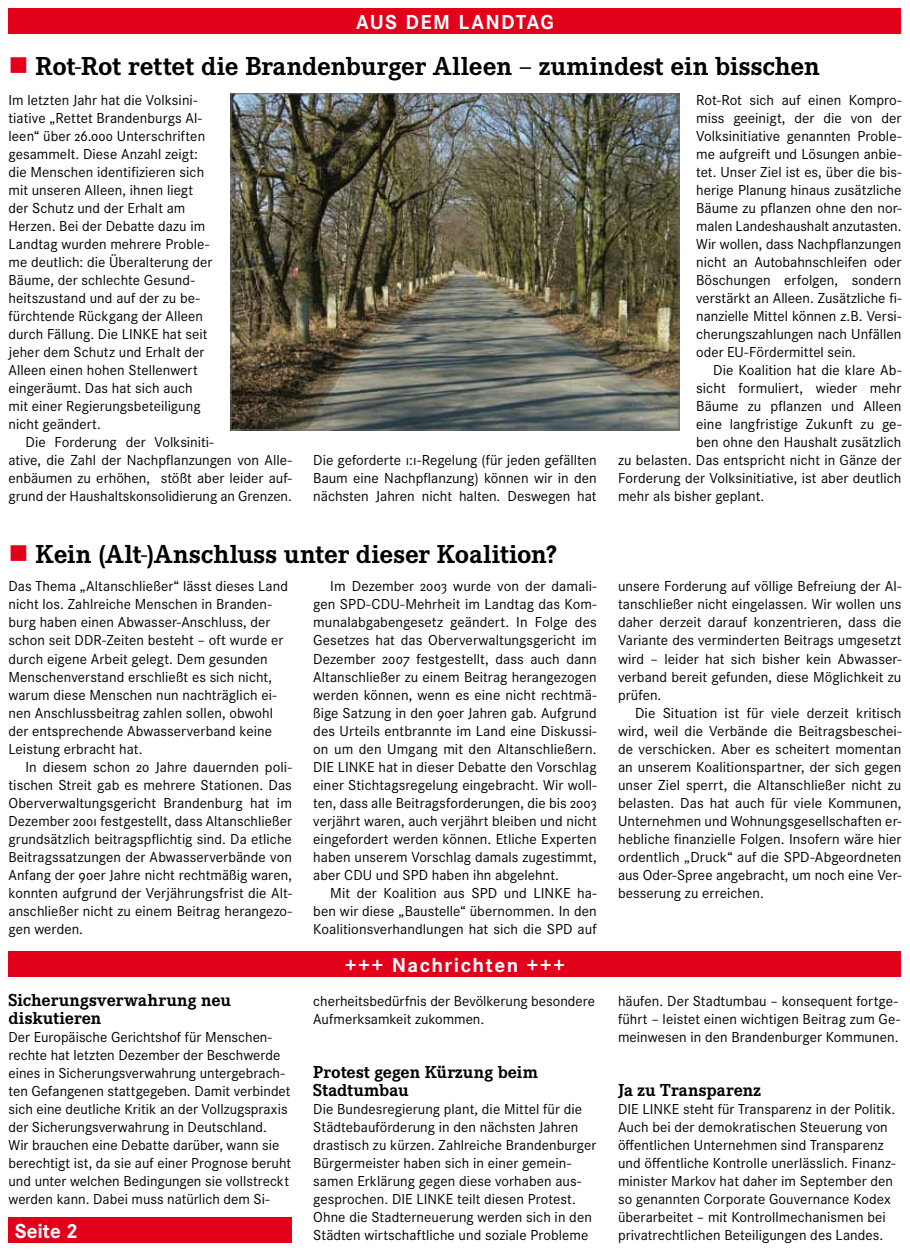
<style>
.page{position:relative;width:910px;height:1251px;background:#fff}
.page>*{position:absolute;margin:0;border:0;box-sizing:border-box;transform-origin:0 0}
.t1{font:700 27px "Corporate E";color:#000}
.t2{font:700 21px "Corporate S";letter-spacing:.065em;color:#fff}
.t3{font:700 18px/18px "Corporate E";letter-spacing:.005em;color:#000}
.t4{font:15px/18px "Corporate S";letter-spacing:.005em;color:#000}
.s1{color:#e2001a}
</style>
<div class="page">
<img style="left:233px;top:96px;width:444px;height:332px">
<div style="left:231px;top:94px;width:448px;height:336px;border:1px solid #646567"></div>
<div style="left:9px;top:9px;width:892px;height:25px;background:#e2001a"></div>
<div style="left:9px;top:951px;width:892px;height:26px;background:#e2001a"></div>
<div style="left:9px;top:1216px;width:283px;height:26px;background:#e2001a"></div>
<h2 class="t2" style="left:356px;top:10px;width:199px">AUS DEM LANDTAG</h2>
<h1 class="t1" style="left:9px;top:51px;width:813px"><span class="s1">■</span> Rot-Rot rettet die Brandenburger Alleen – zumindest ein bisschen</h1>
<p class="t4" style="left:9px;top:91px;width:205px">Im letzten Jahr hat die Volksini&shy;tiative „Rettet Brandenburgs Al&shy;leen“ über 26.000 Unterschriften gesammelt. Diese Anzahl zeigt: die Menschen identifizieren sich mit unseren Alleen, ihnen liegt der Schutz und der Erhalt am<br>Herzen. Bei der Debatte dazu im<br>Landtag wurden mehrere Proble&shy;me deutlich: die Überalterung der<br>Bäume, der schlechte Gesund&shy;heitszustand und auf der zu be&shy;fürchtende Rückgang der Alleen durch Fällung. Die LINKE hat seit jeher dem Schutz und Erhalt der<br>Alleen einen hohen Stellenwert eingeräumt. Das hat sich auch mit einer Regierungsbeteiligung nicht geändert.</p>
<p class="t4" style="left:8px;top:433px;width:285px;text-indent:17px">Die Forderung der Volksiniti-<br>ative, die Zahl der Nachpflanzungen von Alle&shy;enbäumen zu erhöhen, stößt aber leider auf&shy;grund der Haushaltskonsolidierung an Grenzen.</p>
<p class="t4" style="left:313px;top:451px;width:285px;text-align:justify">Die geforderte 1:1-Regelung (für jeden gefällten Baum eine Nachpflanzung) können wir in den nächsten Jahren nicht halten. Deswegen hat</p>
<h1 class="t1" style="left:9px;top:539px;width:550px"><span class="s1">■</span> Kein (Alt-)Anschluss unter dieser Koalition?</h1>
<p class="t4" style="left:9px;top:577px;width:281px">Das Thema „Altanschließer“ lässt dieses Land nicht los. Zahlreiche Menschen in Branden&shy;burg haben einen Abwasser-Anschluss, der schon seit DDR-Zeiten besteht – oft wurde er durch eigene Arbeit gelegt. Dem gesunden Menschenverstand erschließt es sich nicht, warum diese Menschen nun nachträglich ei&shy;nen Anschlussbeitrag zahlen sollen, obwohl der entsprechende Abwasserverband keine Leistung erbracht hat.</p>
<p class="t4" style="left:8px;top:757px;width:285px;text-align:justify;text-indent:17px">In diesem schon 20 Jahre dauernden poli&shy;tischen Streit gab es mehrere Stationen. Das Oberverwaltungsgericht Brandenburg hat im Dezember 2001 festgestellt, dass Altanschließer grundsätzlich beitragspflichtig sind. Da etliche Beitragssatzungen der Abwasserverbände von Anfang der 90er Jahre nicht rechtmäßig waren, konnten aufgrund der Verjährungsfrist die Alt&shy;anschließer nicht zu einem Beitrag herangezo&shy;gen werden.</p>
<p class="t3" style="left:9px;top:990px;width:224px">Sicherungsverwahrung neu diskutieren</p>
<p class="t4" style="left:9px;top:1027px;width:284px">Der Europäische Gerichtshof für Menschen&shy;rechte hat letzten Dezember der Beschwerde eines in Sicherungsverwahrung untergebrach&shy;ten Gefangenen stattgegeben. Damit verbindet sich eine deutliche Kritik an der Vollzugspraxis der Sicherungsverwahrung in Deutschland.<br>Wir brauchen eine Debatte darüber, wann sie berechtigt ist, da sie auf einer Prognose beruht und unter welchen Bedingungen sie vollstreckt werden kann. Dabei muss natürlich dem Si-</p>
<h2 class="t2" style="left:15px;top:1218px;width:65px">Seite 2</h2>
<p class="t4" style="left:313px;top:577px;width:285px;text-align:justify;text-indent:17px">Im Dezember 2003 wurde von der damali&shy;gen SPD-CDU-Mehrheit im Landtag das Kom&shy;munalabgabengesetz geändert. In Folge des Gesetzes hat das Oberverwaltungsgericht im Dezember 2007 festgestellt, dass auch dann Altanschließer zu einem Beitrag herangezogen werden können, wenn es eine nicht rechtmä&shy;ßige Satzung in den 90er Jahren gab. Aufgrund des Urteils entbrannte im Land eine Diskussi&shy;on um den Umgang mit den Altanschließern.<br>DIE LINKE hat in dieser Debatte den Vorschlag einer Stichtagsregelung eingebracht. Wir woll&shy;ten, dass alle Beitragsforderungen, die bis 2003 verjährt waren, auch verjährt bleiben und nicht eingefordert werden können. Etliche Experten haben unserem Vorschlag damals zugestimmt, aber CDU und SPD haben ihn abgelehnt.</p>
<p class="t4" style="left:313px;top:883px;width:285px;text-align:justify;text-indent:17px">Mit der Koalition aus SPD und LINKE ha&shy;ben wir diese „Baustelle“ übernommen. In den Koalitionsverhandlungen hat sich die SPD auf</p>
<h2 class="t2" style="left:345px;top:953px;width:222px">+++ Nachrichten +++</h2>
<p class="t4" style="left:313px;top:991px;width:283px">cherheitsbedürfnis der Bevölkerung besondere<br>Aufmerksamkeit zukommen.</p>
<p class="t3" style="left:313px;top:1062px;width:226px">Protest gegen Kürzung beim<br>Stadtumbau</p>
<p class="t4" style="left:313px;top:1099px;width:285px">Die Bundesregierung plant, die Mittel für die Städtebauförderung in den nächsten Jahren drastisch zu kürzen. Zahlreiche Brandenburger Bürgermeister haben sich in einer gemein&shy;samen Erklärung gegen diese vorhaben aus&shy;gesprochen. DIE LINKE teilt diesen Protest.<br>Ohne die Stadterneuerung werden sich in den Städten wirtschaftliche und soziale Probleme</p>
<p class="t4" style="left:696px;top:91px;width:207px;text-align:justify">Rot-Rot sich auf einen Kompro&shy;miss geeinigt, der die von der Volksinitiative genannten Proble&shy;me aufgreift und Lösungen anbie&shy;tet. Unser Ziel ist es, über die bis&shy;herige Planung hinaus zusätzliche Bäume zu pflanzen ohne den nor&shy;malen Landeshaushalt anzutasten.<br>Wir wollen, dass Nachpflanzungen nicht an Autobahnschleifen oder Böschungen erfolgen, sondern verstärkt an Alleen. Zusätzliche fi&shy;nanzielle Mittel können z.B. Versi&shy;cherungszahlungen nach Unfällen oder EU-Fördermittel sein.</p>
<p class="t4" style="left:713px;top:361px;width:190px">Die Koalition hat die klare Ab-</p>
<p class="t4" style="left:696px;top:379px;width:207px">sicht formuliert, wieder mehr</p>
<p class="t4" style="left:696px;top:397px;width:207px">Bäume zu pflanzen und Alleen</p>
<p class="t4" style="left:696px;top:415px;width:207px">eine langfristige Zukunft zu ge-</p>
<p class="t4" style="left:696px;top:433px;width:207px">ben ohne den Haushalt zusätzlich</p>
<p class="t4" style="left:618px;top:451px;width:285px">zu belasten. Das entspricht nicht in Gänze der</p>
<p class="t4" style="left:618px;top:469px;width:285px">Forderung der Volksinitiative, ist aber deutlich</p>
<p class="t4" style="left:618px;top:487px;width:148px">mehr als bisher geplant.</p>
<p class="t4" style="left:618px;top:577px;width:285px;text-align:justify">unsere Forderung auf völlige Befreiung der Al&shy;tanschließer nicht eingelassen. Wir wollen uns daher derzeit darauf konzentrieren, dass die Variante des verminderten Beitrags umgesetzt wird – leider hat sich bisher kein Abwasser&shy;verband bereit gefunden, diese Möglichkeit zu prüfen.</p>
<p class="t4" style="left:618px;top:703px;width:285px;text-align:justify;text-indent:17px">Die Situation ist für viele derzeit kritisch wird, weil die Verbände die Beitragsbeschei&shy;de verschicken. Aber es scheitert momentan an unserem Koalitionspartner, der sich gegen unser Ziel sperrt, die Altanschließer nicht zu belasten. Das hat auch für viele Kommunen, Unternehmen und Wohnungsgesellschaften er&shy;hebliche finanzielle Folgen. Insofern wäre hier ordentlich „Druck“ auf die SPD-Abgeordneten aus Oder-Spree angebracht, um noch eine Ver&shy;besserung zu erreichen.</p>
<p class="t4" style="left:618px;top:991px;width:284px">häufen. Der Stadtumbau – konsequent fortge&shy;führt – leistet einen wichtigen Beitrag zum Ge&shy;meinwesen in den Brandenburger Kommunen.</p>
<p class="t3" style="left:618px;top:1080px;width:145px">Ja zu Transparenz</p>
<p class="t4" style="left:618px;top:1099px;width:279px">DIE LINKE steht für Transparenz in der Politik.<br>Auch bei der demokratischen Steuerung von öffentlichen Unternehmen sind Transparenz und öffentliche Kontrolle unerlässlich. Finanz&shy;minister Markov hat daher im September den so genannten Corporate Gouvernance Kodex überarbeitet – mit Kontrollmechanismen bei privatrechtlichen Beteiligungen des Landes.</p>
</div>
